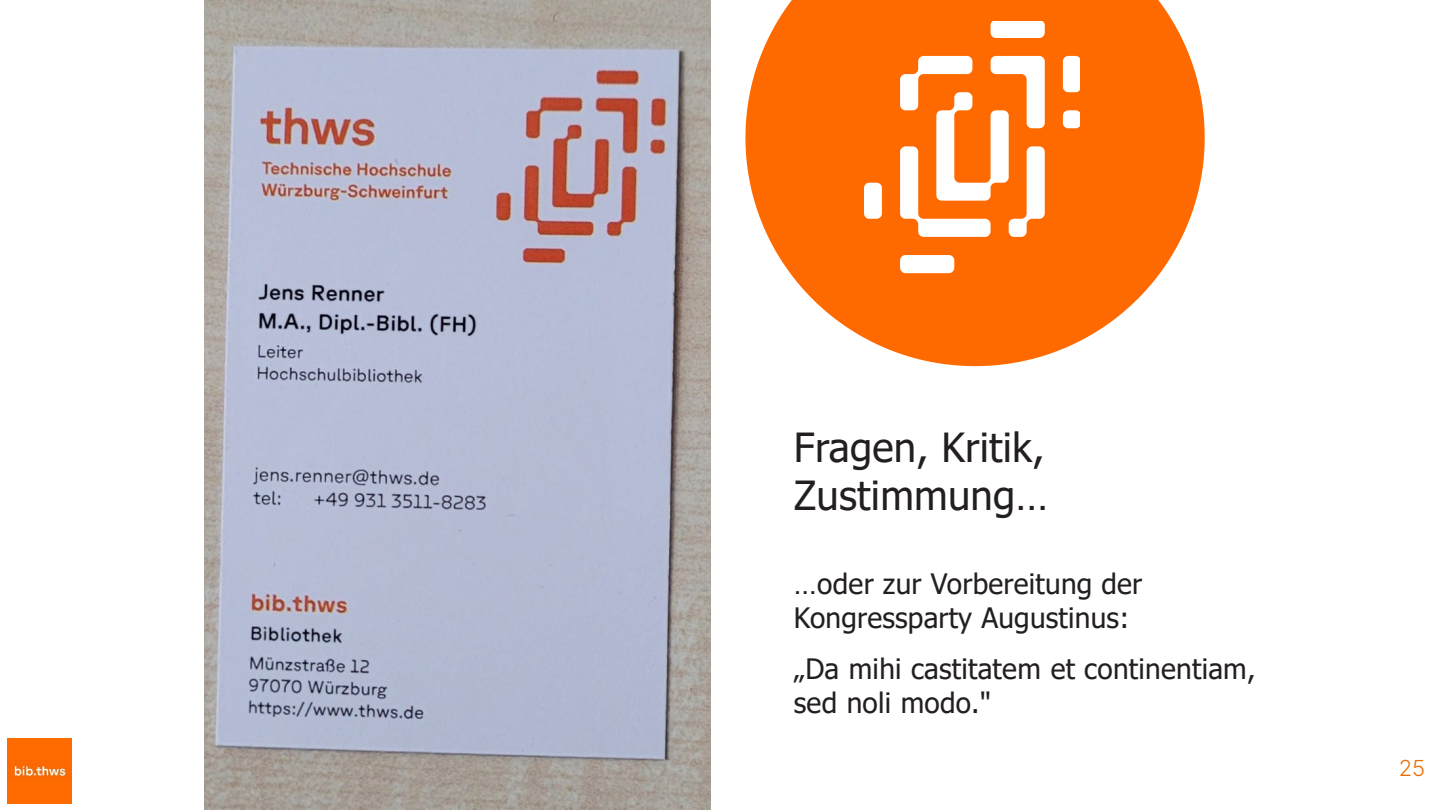
<style>
.page{position:relative;width:1440px;height:810px;background:#fff}
.page>*{position:absolute;margin:0;border:0;box-sizing:border-box;transform-origin:0 0}
.t1{font:40px/48px "Tahoma";letter-spacing:.005em;color:#231f20}
.t2{font:28px/33.6px "Tahoma";letter-spacing:.01em;color:#231f20}
.t3{font:300 22px "Inter";color:#ed6e00}
</style>
<div class="page">
<img style="left:7px;top:739px;width:65px;height:64px">
<svg style="left:745px;top:0;width:460px;height:366px;fill:#ff6a00"></svg>
<div style="left:991px;top:21px;width:54px;height:17px;background:#fff;border-radius:5px"></div>
<div style="left:1063px;top:56px;width:17px;height:36px;background:#fff;border-radius:5px"></div>
<div style="left:1063px;top:110px;width:17px;height:18px;background:#fff;border-radius:5px"></div>
<svg style="left:900px;top:56px;width:145px;height:181px"></svg>
<div style="left:900px;top:255px;width:54px;height:18px;background:#fff;border-radius:5px"></div>
<div style="left:864px;top:183px;width:18px;height:36px;background:#fff;border-radius:5px"></div>
<img style="left:204px;top:0;width:506px;height:810px">
<h1 class="t1" style="left:794px;top:426px;width:256px">Fragen, Kritik,<br>Zustimmung…</h1>
<p class="t2" style="left:794px;top:569px;width:350px">…oder zur Vorbereitung der<br>Kongressparty Augustinus:</p>
<p class="t2" style="left:794px;top:654px;width:463px">„Da mihi castitatem et continentiam, sed noli modo."</p>
<p class="t3" style="left:1399px;top:752px;width:28px">25</p>
</div>
